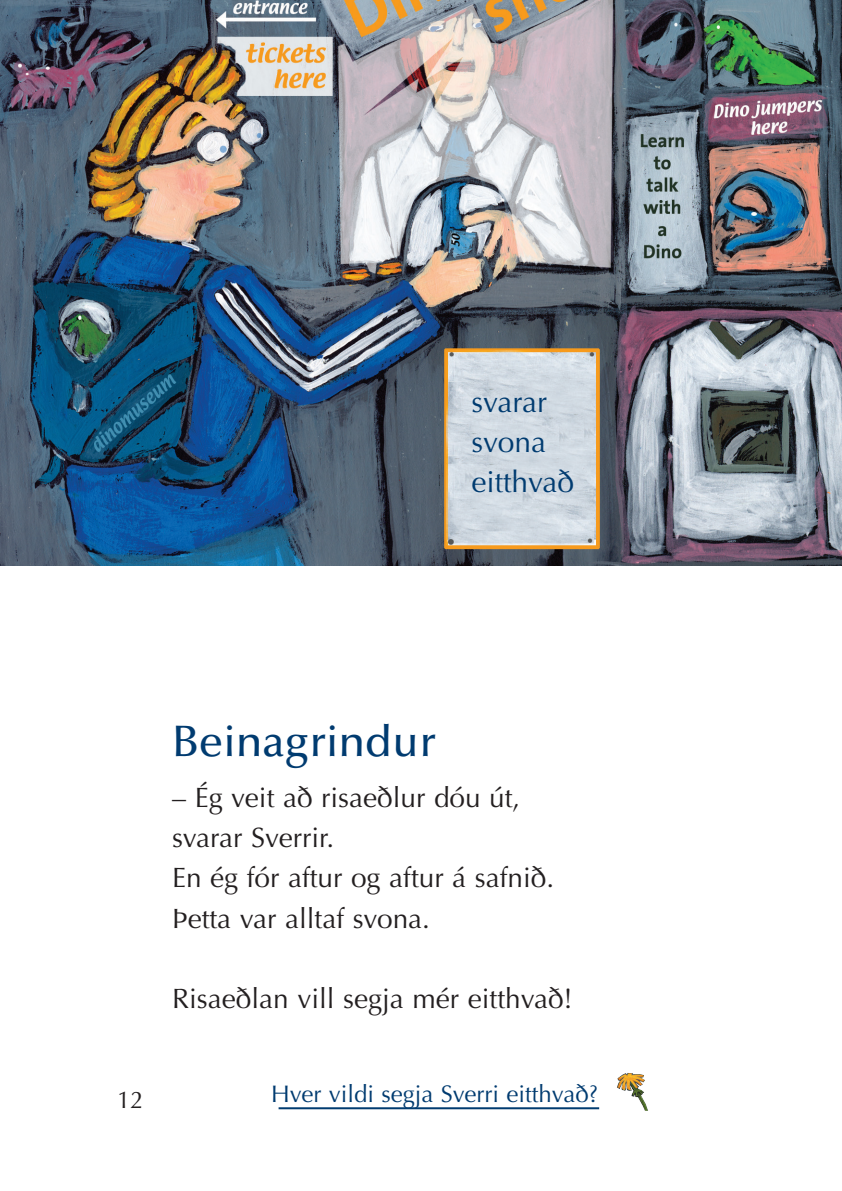
<style>
.page{position:relative;width:842px;height:1191px;background:#fff}
.page>*{position:absolute;margin:0;border:0;box-sizing:border-box;transform-origin:0 0}
.t1{font:500 44px "Optima";color:#003b70}
.t2{font:30px/40px "Optima";color:#003b70}
.t3{font:28px/40px "Optima";color:#231f20}
.t4{font:24px "Optima";color:#003b70}
.t5{font:24px "Optima";color:#231f20}
</style>
<div class="page">
<img style="left:617px;top:1073px;width:31px;height:37px">
<hr style="left:279px;top:1107px;width:320px;height:2px;background:#003b70">
<img style="left:0;top:0;width:842px;height:565px">
<p class="t2" style="left:472px;top:382px;width:104px">svarar svona eitthvað</p>
<h1 class="t1" style="left:172px;top:716px;width:266px">Beinagrindur</h1>
<p class="t3" style="left:172px;top:778px;width:384px">– Ég veit að risaeðlur dóu út, svarar Sverrir.<br>En ég fór aftur og aftur á safnið.<br>Þetta var alltaf svona.</p>
<p class="t3" style="left:172px;top:978px;width:402px">Risaeðlan vill segja mér eitthvað!</p>
<p class="t5" style="left:117px;top:1086px;width:28px">12</p>
<p class="t4" style="left:271px;top:1079px;width:328px">Hver vildi segja Sverri eitthvað?</p>
</div>
